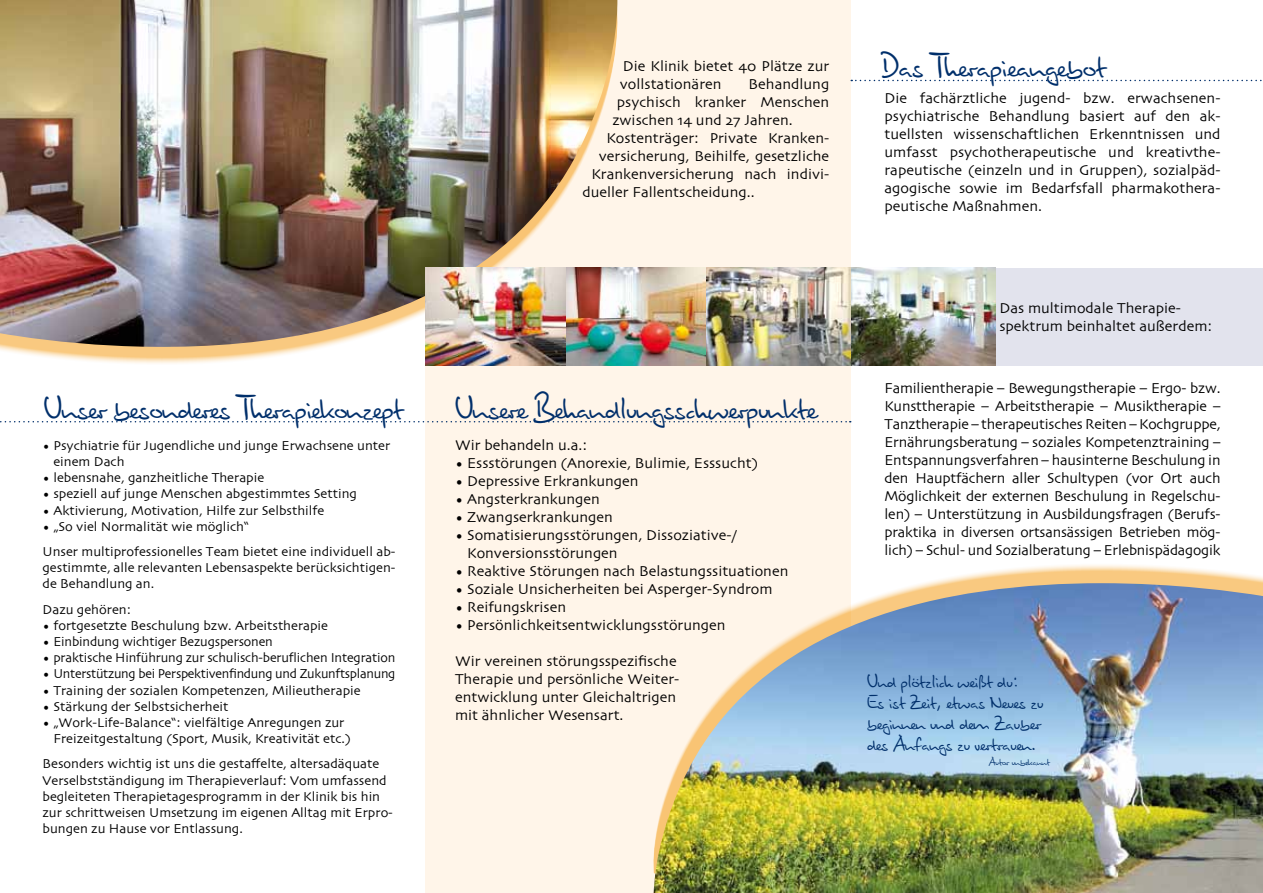
<style>
.page{position:relative;width:1263px;height:893px;background:#fff}
.page>*{position:absolute;margin:0;border:0;box-sizing:border-box;transform-origin:0 0}
.t1{font:33px "Brouet Handwriting";letter-spacing:-.01em;color:#002f6b}
.t2{font:19.5px/21px "Brouet Handwriting";color:#002f6b}
.t3{font:15px/18px "Skia";color:#000}
.t4{font:13.5px/16.2px "Skia";color:#000}
.t5{font:13.5px "Skia";letter-spacing:-.02em;color:#000}
.t6{font:10.5px "Brouet Handwriting";color:#002f6b}
</style>
<div class="page">
<div style="left:425px;top:0;width:425px;height:893px;background:#fff5e9"></div>
<svg style="left:653px;top:562px;width:610px;height:311px"></svg>
<img style="left:654px;top:583px;width:609px;height:310px">
<div style="left:444px;top:268px;width:819px;height:98px;background:#e2e3ed"></div>
<svg style="left:851px;top:80px;width:411px;height:1px"></svg>
<svg style="left:0;top:421px;width:851px;height:1px"></svg>
<img style="left:619px;top:268px;width:376px;height:98px">
<img style="left:0;top:7px;width:619px;height:359px">
<img style="left:0;top:0;width:617px;height:348px">
<h1 class="t1" style="left:44px;top:386px;width:361px">Unser besonderes Therapiekonzept</h1>
<p class="t4" style="left:53px;top:438px;width:338px;text-indent:-11px">• Psychiatrie für Jugendliche und junge Erwachsene unter einem Dach</p>
<p class="t4" style="left:43px;top:470px;width:223px">• lebensnahe, ganzheitliche Therapie</p>
<p class="t4" style="left:43px;top:487px;width:316px">• speziell auf junge Menschen abgestimmtes Setting</p>
<p class="t4" style="left:43px;top:503px;width:283px">• Aktivierung, Motivation, Hilfe zur Selbsthilfe</p>
<p class="t4" style="left:43px;top:515px;width:354px;line-height:25.2px">• „So viel Normalität wie möglich“<br>Unser multiprofessionelles Team bietet eine individuell ab-</p>
<p class="t4" style="left:43px;top:560px;width:354px">gestimmte, alle relevanten Lebensaspekte berücksichtigen&shy;de Behandlung an.</p>
<p class="t4" style="left:43px;top:602px;width:90px">Dazu gehören:</p>
<p class="t4" style="left:43px;top:618px;width:287px">• fortgesetzte Beschulung bzw. Arbeitstherapie</p>
<p class="t4" style="left:43px;top:634px;width:232px">• Einbindung wichtiger Bezugspersonen</p>
<p class="t4" style="left:43px;top:650px;width:354px">• praktische Hinführung zur schulisch-beruflichen Integration</p>
<p class="t5" style="left:43px;top:666px;width:354px">• Unterstützung bei Perspektivenfindung und Zukunftsplanung</p>
<p class="t4" style="left:43px;top:683px;width:320px">• Training der sozialen Kompetenzen, Milieutherapie</p>
<p class="t4" style="left:43px;top:699px;width:187px">• Stärkung der Selbstsicherheit</p>
<p class="t4" style="left:53px;top:715px;width:299px;text-indent:-11px">• „Work-Life-Balance“: vielfältige Anregungen zur<br>Freizeitgestaltung (Sport, Musik, Kreativität etc.)</p>
<p class="t4" style="left:43px;top:757px;width:352px">Besonders wichtig ist uns die gestaffelte, altersadäquate Verselbstständigung im Therapieverlauf: Vom umfassend begleiteten Therapietagesprogramm in der Klinik bis hin zur schrittweisen Umsetzung im eigenen Alltag mit Erpro&shy;bungen zu Hause vor Entlassung.</p>
<p class="t3" style="left:620px;top:58px;width:211px">Die Klinik bietet 40 Plätze zur vollstationären</p>
<p class="t3" style="left:749px;top:76px;width:82px">Behandlung</p>
<p class="t3" style="left:617px;top:94px;width:214px">psychisch kranker Menschen</p>
<p class="t3" style="left:612px;top:112px;width:182px">zwischen 14 und 27 Jahren.</p>
<p class="t3" style="left:606px;top:130px;width:224px">Kostenträger: Private Kranken-</p>
<p class="t3" style="left:599px;top:148px;width:232px">versicherung, Beihilfe, gesetzliche</p>
<p class="t3" style="left:591px;top:166px;width:239px">Krankenversicherung nach indivi-</p>
<p class="t3" style="left:582px;top:184px;width:174px">dueller Fallentscheidung..</p>
<h1 class="t1" style="left:455px;top:386px;width:363px">Unsere Behandlungsschwerpunkte</h1>
<p class="t3" style="left:455px;top:437px;width:134px">Wir behandeln u.a.:</p>
<p class="t3" style="left:455px;top:455px;width:304px">• Essstörungen (Anorexie, Bulimie, Esssucht)</p>
<p class="t3" style="left:455px;top:473px;width:185px">• Depressive Erkrankungen</p>
<p class="t3" style="left:455px;top:491px;width:146px">• Angsterkrankungen</p>
<p class="t3" style="left:455px;top:509px;width:159px">• Zwangserkrankungen</p>
<p class="t3" style="left:467px;top:527px;width:271px;text-indent:-12px">• Somatisierungsstörungen, Dissoziative-/<br>Konversionsstörungen</p>
<p class="t3" style="left:455px;top:563px;width:335px">• Reaktive Störungen nach Belastungssituationen</p>
<p class="t3" style="left:455px;top:581px;width:319px">• Soziale Unsicherheiten bei Asperger-Syndrom</p>
<p class="t3" style="left:455px;top:599px;width:113px">• Reifungskrisen</p>
<p class="t3" style="left:455px;top:617px;width:272px">• Persönlichkeitsentwicklungsstörungen</p>
<p class="t3" style="left:455px;top:653px;width:226px">Wir vereinen störungsspezifische<br>Therapie und persönliche Weiter&shy;entwicklung unter Gleichaltrigen mit ähnlicher Wesensart.</p>
<h1 class="t1" style="left:880px;top:44px;width:227px">Das Therapieangebot</h1>
<p class="t3" style="left:884px;top:90px;width:337px;text-align:justify">Die fachärztliche jugend- bzw. erwachsenen&shy;psychiatrische Behandlung basiert auf den ak&shy;tuellsten wissenschaftlichen Erkenntnissen und umfasst psychotherapeutische und kreativthe&shy;rapeutische (einzeln und in Gruppen), sozialpäd&shy;agogische sowie im Bedarfsfall pharmakothera&shy;peutische Maßnahmen.</p>
<p class="t3" style="left:999px;top:300px;width:215px">Das multimodale Therapie&shy;spektrum beinhaltet außerdem:</p>
<p class="t3" style="left:884px;top:380px;width:337px;text-align:justify">Familientherapie – Bewegungstherapie – Ergo- bzw.<br>Kunsttherapie – Arbeitstherapie – Musiktherapie – Tanztherapie – therapeutisches Reiten – Kochgruppe, Ernährungsberatung – soziales Kompetenztraining – Entspannungsverfahren – hausinterne Beschulung in den Hauptfächern aller Schultypen (vor Ort auch Möglichkeit der externen Beschulung in Regelschu&shy;len) – Unterstützung in Ausbildungsfragen (Berufs&shy;praktika in diversen ortsansässigen Betrieben mög&shy;lich) – Schul- und Sozialberatung – Erlebnispädagogik</p>
<h2 class="t2" style="left:867px;top:670px;width:178px">Und plötzlich weißt du:<br>Es ist Zeit, etwas Neues zu beginnen und dem Zauber des Anfangs zu vertrauen.</h2>
<p class="t6" style="left:989px;top:754px;width:63px">Autor unbekannt</p>
</div>
